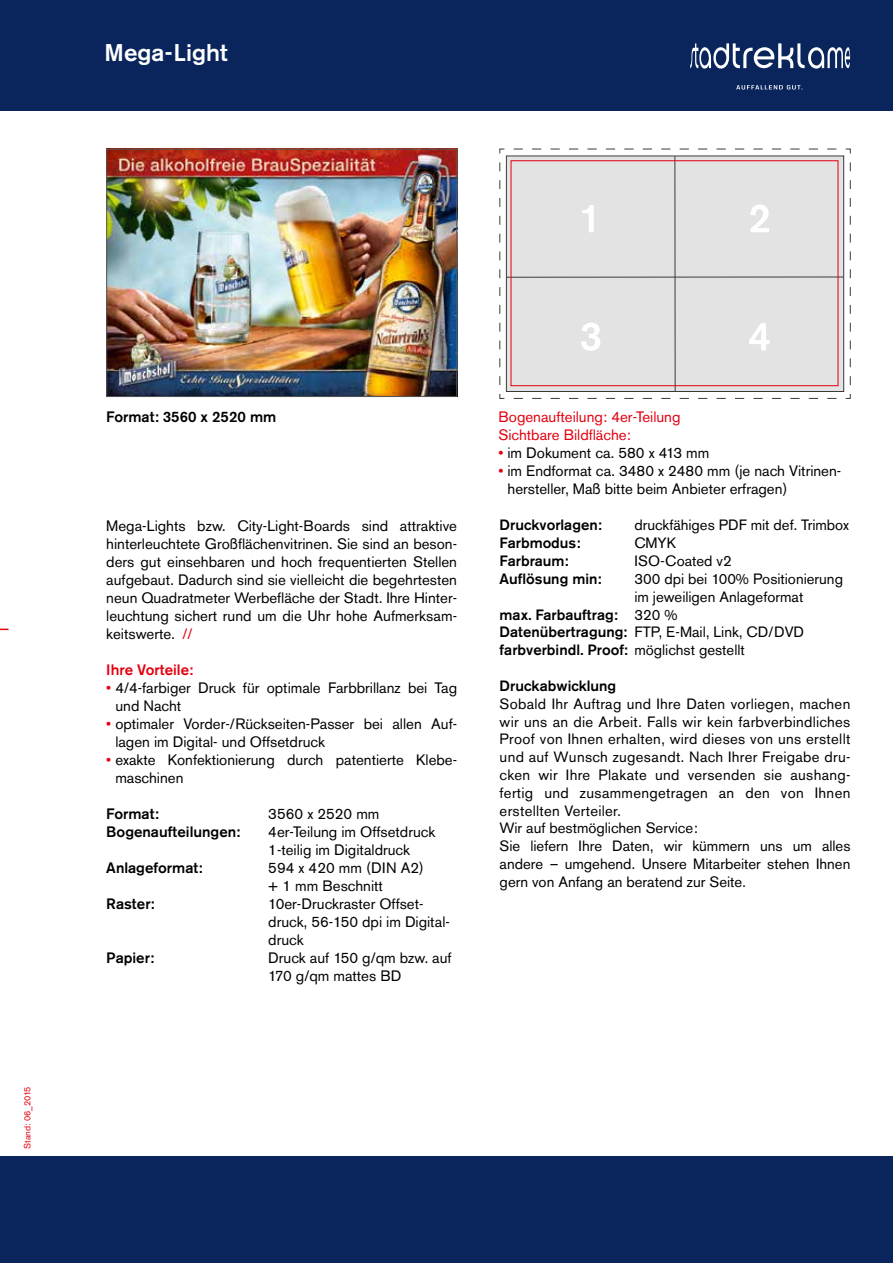
<style>
.page{position:relative;width:893px;height:1263px;background:#fff}
.page>*{position:absolute;margin:0;border:0;box-sizing:border-box;transform-origin:0 0}
.t1{font:500 24px "Akzidenz Grotesk BQ";color:#fff}
.t2{font:15px/18px "Akzidenz Grotesk BQ";color:#000}
.t3{font:500 15px "Akzidenz Grotesk BQ";color:#000}
.t4{font:15px/18px "Akzidenz Grotesk BQ";color:#e3000f}
.t5{font:500 15px "Akzidenz Grotesk BQ";color:#e3000f}
.t6{font:14.85px/17.9px "Akzidenz Grotesk BQ";letter-spacing:.02em;color:#000}
.t7{font:14.85px "Akzidenz Grotesk BQ";color:#000}
.t8{font:500 14.85px "Akzidenz Grotesk BQ";color:#000}
.t9{font:9px "Akzidenz Grotesk BQ";color:#e3000f}
.s1{color:#e3000f}
.s2{font-weight:400}
.s3{font-weight:500}
</style>
<div class="page">
<div style="left:0;top:0;width:893px;height:111px;background:#09255c"></div>
<svg style="left:690px;top:43px;width:160px;height:46px"></svg>
<div style="left:0;top:1157px;width:893px;height:106px;background:#09255c"></div>
<img style="left:108px;top:151px;width:347px;height:244px">
<div style="left:106px;top:149px;width:351px;height:248px;border:1px solid #565656"></div>
<svg style="left:499px;top:149px;width:352px;height:250px;background:#e1e0e0"></svg>
<svg style="left:582px;top:205px;width:12px;height:27px"></svg>
<svg style="left:750px;top:204px;width:19px;height:28px"></svg>
<svg style="left:581px;top:323px;width:19px;height:28px"></svg>
<svg style="left:749px;top:323px;width:20px;height:27px"></svg>
<div style="left:511px;top:161px;width:327px;height:225px;border:1px solid #e3000f"></div>
<h1 class="t1" style="left:105px;top:38px;width:124px">Mega-Light</h1>
<p class="t9" style="left:22px;top:1149px;width:64px;rotate:-90deg">Stand: 06_2015</p>
<p class="t3" style="left:106px;top:408px;width:171px">Format: 3560 x 2520 mm</p>
<p class="t2" style="left:106px;top:516px;width:352px;text-align:justify">Mega-Lights bzw. City-Light-Boards sind attraktive hinterleuchtete Großflächenvitrinen. Sie sind an beson&shy;ders gut einsehbaren und hoch frequentierten Stellen aufgebaut. Dadurch sind sie vielleicht die begehrtesten neun Quadratmeter Werbefläche der Stadt. Ihre Hinter&shy;leuchtung sichert rund um die Uhr hohe Aufmerksam&shy;keitswerte. <span class="s1">//</span></p>
<p class="t5" style="left:106px;top:660px;width:88px">Ihre Vorteile:</p>
<p class="t2" style="left:115px;top:678px;width:343px;text-indent:-9px"><span class="s1">•</span> 4/4-farbiger Druck für optimale Farbbrillanz bei Tag und Nacht</p>
<p class="t2" style="left:115px;top:714px;width:343px;text-indent:-9px"><span class="s1">•</span> optimaler Vorder-/Rückseiten-Passer bei allen Auf&shy;lagen im Digital- und Offsetdruck</p>
<p class="t2" style="left:115px;top:750px;width:343px;text-indent:-9px"><span class="s1">•</span> exakte Konfektionierung durch patentierte Klebe&shy;maschinen</p>
<p class="t3" style="left:106px;top:804px;width:54px">Format:</p>
<p class="t2" style="left:268px;top:804px;width:113px">3560 x 2520 mm</p>
<p class="t3" style="left:106px;top:822px;width:135px">Bogenaufteilungen:</p>
<p class="t2" style="left:268px;top:822px;width:168px">4er-Teilung im Offsetdruck<br>1-teilig im Digitaldruck</p>
<p class="t3" style="left:106px;top:858px;width:98px">Anlageformat:</p>
<p class="t2" style="left:268px;top:858px;width:157px">594 x 420 mm (DIN A2) + 1 mm Beschnitt</p>
<p class="t3" style="left:106px;top:894px;width:50px">Raster:</p>
<p class="t2" style="left:268px;top:894px;width:183px">10er-Druckraster Offset&shy;druck, 56-150 dpi im Digital&shy;druck</p>
<p class="t3" style="left:106px;top:948px;width:49px">Papier:</p>
<p class="t2" style="left:268px;top:948px;width:185px">Druck auf 150 g/qm bzw. auf<br>170 g/qm mattes BD</p>
<p class="t4" style="left:498px;top:408px;width:184px">Bogenaufteilung: 4er-Teilung<br>Sichtbare Bildfläche:</p>
<p class="t2" style="left:498px;top:444px;width:212px"><span class="s1">•</span> im Dokument ca. 580 x 413 mm</p>
<p class="t2" style="left:507px;top:462px;width:335px;text-indent:-9px"><span class="s1">•</span> im Endformat ca. 3480 x 2480 mm (je nach Vitrinen&shy;hersteller, Maß bitte beim Anbieter erfragen)</p>
<p class="t8" style="left:500px;top:516px;width:104px">Druckvorlagen:</p>
<p class="t7" style="left:634px;top:516px;width:216px">druckfähiges PDF mit def. Trimbox</p>
<p class="t8" style="left:500px;top:534px;width:82px">Farbmodus:</p>
<p class="t6" style="left:634px;top:534px;width:43px">CMYK</p>
<p class="t8" style="left:500px;top:552px;width:70px">Farbraum:</p>
<p class="t7" style="left:634px;top:552px;width:99px">ISO-Coated v2</p>
<p class="t8" style="left:500px;top:570px;width:103px">Auflösung min:</p>
<p class="t7" style="left:634px;top:570px;width:210px">300 dpi bei 100% Positionierung</p>
<p class="t7" style="left:634px;top:588px;width:170px">im jeweiligen Anlageformat</p>
<p class="t8" style="left:500px;top:605px;width:180px">max. Farbauftrag: <span class="s2">320 %</span></p>
<p class="t7" style="left:500px;top:623px;width:306px"><span class="s3">Datenübertragung:</span> FTP, E-Mail, Link, CD/DVD</p>
<p class="t8" style="left:500px;top:641px;width:247px">farbverbindl. Proof: <span class="s2">möglichst gestellt</span></p>
<p class="t8" style="left:500px;top:677px;width:118px">Druckabwicklung</p>
<p class="t6" style="left:500px;top:695px;width:352px">Sobald Ihr Auftrag und Ihre Daten vorliegen, machen wir uns an die Arbeit. Falls wir kein farbverbindliches Proof von Ihnen erhalten, wird dieses von uns erstellt und auf Wunsch zugesandt. Nach Ihrer Freigabe dru&shy;cken wir Ihre Plakate und versenden sie aushang&shy;fertig und zusammengetragen an den von Ihnen erstellten Verteiler.<br>Wir auf bestmöglichen Service:<br>Sie liefern Ihre Daten, wir kümmern uns um alles andere – umgehend. Unsere Mitarbeiter stehen Ihnen gern von Anfang an beratend zur Seite.</p>
</div>
